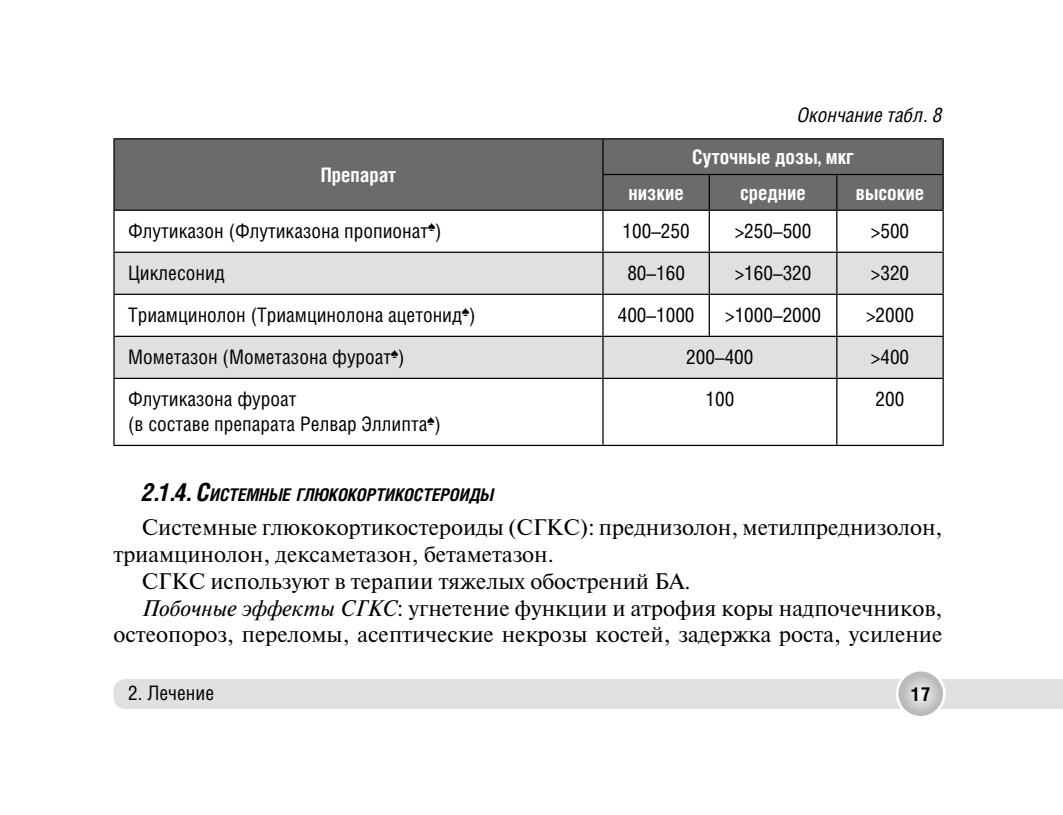
<style>
.page{position:relative;width:1063px;height:815px;background:#fff}
.page>*{position:absolute;margin:0;border:0;box-sizing:border-box;transform-origin:0 0}
.t1{font:22.5px "Newton";color:#000}
.t2{font:20px/25px "Helios Cond";color:#000}
.t3{font:700 20px "Helios Cond";color:#fff}
.t4{font:italic 20px "Helios Cond";color:#000}
.t5{font:700 19.25px "Helios Cond";color:#000}
.t6{font:italic 700 17.5px "Helios Cond";color:#000}
.s1{font-size:25px}
.s2{font-style:italic}
</style>
<div class="page">
<div style="left:113px;top:679px;width:950px;height:30px;background:#e0e0e0"></div>
<svg style="left:897px;top:670px;width:47px;height:47px"></svg>
<div style="left:896px;top:669px;width:50px;height:50px;border:3px solid #fff;border-radius:50%"></div>
<div style="left:115px;top:139px;width:828px;height:71px;background:#6b6b6b"></div>
<svg style="left:115px;top:253px;width:828px;height:125px;fill:#e0e0e0"></svg>
<hr style="left:113px;top:138px;width:831px;height:1px;background:#000">
<hr style="left:602px;top:174px;width:342px;height:1px;background:#000">
<hr style="left:113px;top:210px;width:831px;height:1px;background:#000">
<hr style="left:113px;top:252px;width:831px;height:1px;background:#000">
<hr style="left:113px;top:294px;width:831px;height:1px;background:#000">
<hr style="left:113px;top:336px;width:831px;height:1px;background:#000">
<hr style="left:113px;top:378px;width:831px;height:1px;background:#000">
<hr style="left:113px;top:445px;width:831px;height:1px;background:#000">
<hr style="left:113px;top:139px;width:2px;height:36px;background:#000">
<hr style="left:113px;top:175px;width:2px;height:35px;background:#000">
<hr style="left:113px;top:211px;width:2px;height:41px;background:#000">
<hr style="left:113px;top:253px;width:2px;height:41px;background:#000">
<hr style="left:113px;top:295px;width:2px;height:41px;background:#000">
<hr style="left:113px;top:337px;width:2px;height:41px;background:#000">
<hr style="left:113px;top:379px;width:2px;height:66px;background:#000">
<hr style="left:602px;top:139px;width:2px;height:35px;background:#000">
<hr style="left:943px;top:139px;width:1px;height:35px;background:#000">
<hr style="left:602px;top:175px;width:2px;height:35px;background:#000">
<hr style="left:709px;top:175px;width:1px;height:35px;background:#000">
<hr style="left:836px;top:175px;width:1px;height:35px;background:#000">
<hr style="left:943px;top:175px;width:1px;height:35px;background:#000">
<hr style="left:602px;top:211px;width:2px;height:41px;background:#000">
<hr style="left:709px;top:211px;width:1px;height:41px;background:#000">
<hr style="left:836px;top:211px;width:1px;height:41px;background:#000">
<hr style="left:943px;top:211px;width:1px;height:41px;background:#000">
<hr style="left:602px;top:253px;width:2px;height:41px;background:#000">
<hr style="left:709px;top:253px;width:1px;height:41px;background:#000">
<hr style="left:836px;top:253px;width:1px;height:41px;background:#000">
<hr style="left:943px;top:253px;width:1px;height:41px;background:#000">
<hr style="left:602px;top:295px;width:2px;height:41px;background:#000">
<hr style="left:709px;top:295px;width:1px;height:41px;background:#000">
<hr style="left:836px;top:295px;width:1px;height:41px;background:#000">
<hr style="left:943px;top:295px;width:1px;height:41px;background:#000">
<hr style="left:602px;top:337px;width:2px;height:41px;background:#000">
<hr style="left:836px;top:337px;width:1px;height:41px;background:#000">
<hr style="left:943px;top:337px;width:1px;height:41px;background:#000">
<hr style="left:602px;top:379px;width:2px;height:66px;background:#000">
<hr style="left:836px;top:379px;width:1px;height:66px;background:#000">
<hr style="left:943px;top:379px;width:1px;height:66px;background:#000">
<p class="t3" style="left:321px;top:167px;width:77px">Препарат</p>
<p class="t4" style="left:798px;top:108px;width:146px">Окончание табл. 8</p>
<p class="t3" style="left:692px;top:150px;width:163px">Суточные дозы, мкг</p>
<p class="t3" style="left:629px;top:185px;width:57px">низкие</p>
<p class="t3" style="left:740px;top:185px;width:67px">средние</p>
<p class="t3" style="left:856px;top:185px;width:70px">высокие</p>
<p class="t2" style="left:128px;top:220px;width:315px">Флутиказон (Флутиказона пропионат<sup>♠</sup>)</p>
<p class="t2" style="left:623px;top:220px;width:69px">100–250</p>
<p class="t2" style="left:735px;top:220px;width:78px">&gt;250–500</p>
<p class="t2" style="left:871px;top:220px;width:40px">&gt;500</p>
<p class="t2" style="left:128px;top:262px;width:98px">Циклесонид</p>
<p class="t2" style="left:627px;top:262px;width:59px">80–160</p>
<p class="t2" style="left:735px;top:262px;width:78px">&gt;160–320</p>
<p class="t2" style="left:871px;top:262px;width:40px">&gt;320</p>
<p class="t2" style="left:128px;top:304px;width:349px">Триамцинолон (Триамцинолона ацетонид<sup>♠</sup>)</p>
<p class="t2" style="left:618px;top:304px;width:78px">400–1000</p>
<p class="t2" style="left:725px;top:304px;width:97px">&gt;1000–2000</p>
<p class="t2" style="left:866px;top:304px;width:49px">&gt;2000</p>
<p class="t2" style="left:128px;top:346px;width:278px">Мометазон (Мометазона фуроат<sup>♠</sup>)</p>
<p class="t2" style="left:686px;top:346px;width:69px">200–400</p>
<p class="t2" style="left:871px;top:346px;width:40px">&gt;400</p>
<p class="t2" style="left:128px;top:388px;width:314px">Флутиказона фуроат<br>(в составе препарата Релвар Эллипта<sup>♠</sup>)</p>
<p class="t2" style="left:706px;top:388px;width:30px">100</p>
<p class="t2" style="left:876px;top:388px;width:30px">200</p>
<p class="t6" style="left:142px;top:489px;width:354px"><span class="s1">2.1.4. С</span>ИСТЕМНЫЕ ГЛЮКОКОРТИКОСТЕРОИДЫ</p>
<p class="t1" style="left:142px;top:519px;width:802px">Системные глюкокортикостероиды (СГКС): преднизолон, метилпреднизолон,</p>
<p class="t1" style="left:113px;top:546px;width:442px">триамцинолон, дексаметазон, бетаметазон.</p>
<p class="t1" style="left:142px;top:573px;width:551px">СГКС используют в терапии тяжелых обострений БА.</p>
<p class="t1" style="left:142px;top:599px;width:802px"><span class="s2">Побочные эффекты СГКС</span>: угнетение функции и атрофия коры надпочечников,</p>
<p class="t1" style="left:113px;top:626px;width:831px">остеопороз, переломы, асептические некрозы костей, задержка роста, усиление</p>
<p class="t2" style="left:128px;top:682px;width:87px">2. Лечение</p>
<p class="t5" style="left:911px;top:687px;width:21px">17</p>
</div>
